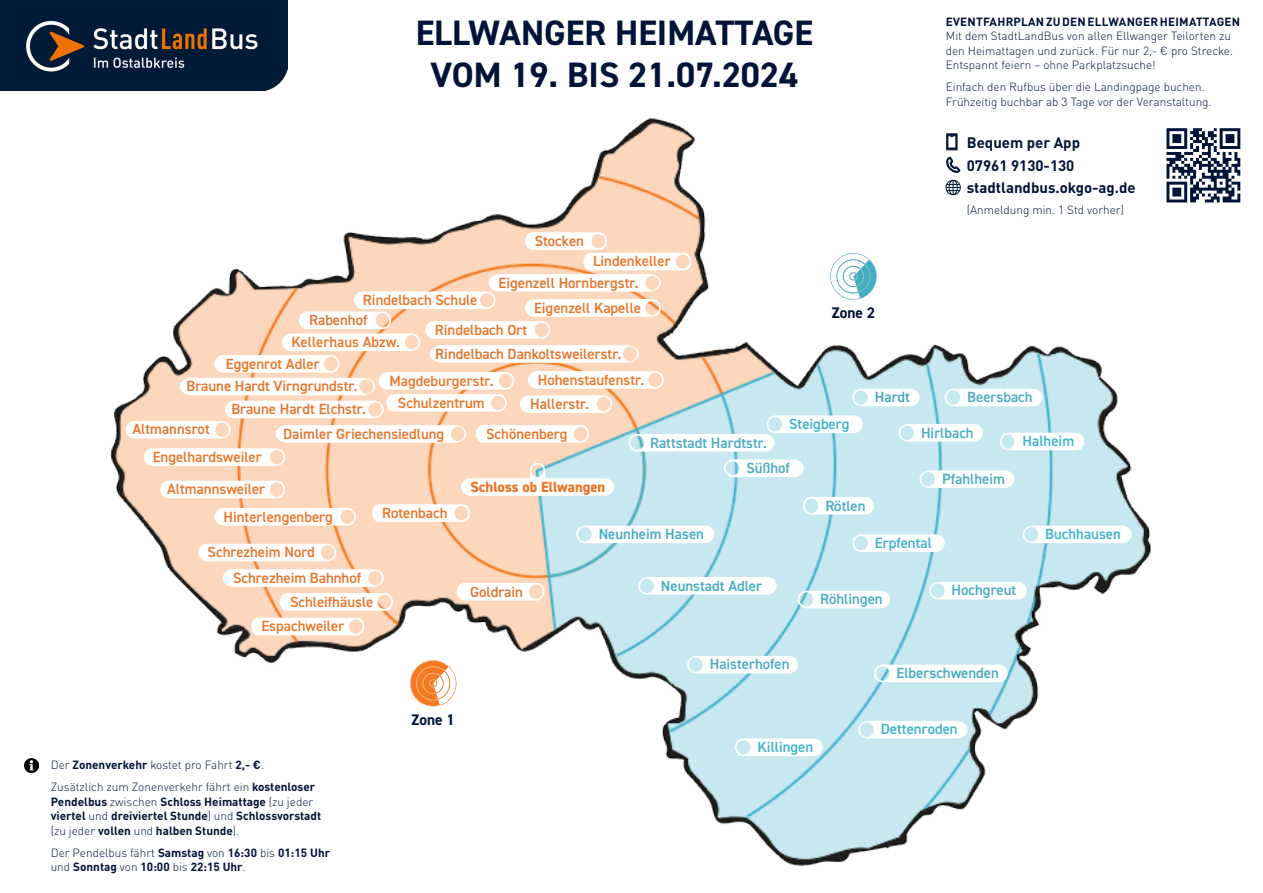
<style>
.page{position:relative;width:1263px;height:893px;background:#fff}
.page>*{position:absolute;margin:0;border:0;box-sizing:border-box;transform-origin:0 0}
.t1{font:700 35.4px/42.5px "DIN2014";color:#001338;text-align:center}
.t2{font:700 15.3px "DIN2014";color:#001338}
.t3{font:700 15px/22.6px "DIN Pro";color:#001338}
.t4{font:600 14.85px/22px "DIN2014";color:#ec7729;text-align:center}
.t5{font:600 14.85px/23px "DIN2014";color:#e4762e}
.t6{font:600 14.85px "DIN2014";color:#4aacc2}
.t7{font:600 14.85px "DIN2014";color:#3db4cc}
.t8{font:600 14.85px "DIN2014";color:#e3762d}
.t9{font:600 14.85px "DIN2014";color:#45abc1}
.t10{font:800 14.85px "DIN2014";color:#ec7729}
.t11{font:600 14.85px "DIN2014";color:#44a5b9}
.t12{font:300 11.7px/14.4px "DIN Pro";color:#001338}
.t13{font:700 11.7px/14.4px "DIN Pro";color:#001338}
.t14{font:700 11.7px "DIN Pro";letter-spacing:.02em;color:#001338}
.s1{font-weight:700}
.s2{font-weight:300}
</style>
<div class="page">
<img style="left:0;top:0;width:287px;height:90px">
<img style="left:24px;top:758px;width:15px;height:15px">
<svg style="left:1198px;top:128px;width:42px;height:74px"></svg>
<img style="left:65px;top:90px;width:1133px;height:776px">
<svg style="left:638px;top:577px;width:138px;height:18px"></svg>
<svg style="left:687px;top:656px;width:111px;height:17px"></svg>
<svg style="left:798px;top:591px;width:92px;height:17px"></svg>
<svg style="left:735px;top:738px;width:88px;height:18px"></svg>
<svg style="left:858px;top:721px;width:109px;height:17px"></svg>
<svg style="left:874px;top:665px;width:133px;height:17px"></svg>
<svg style="left:929px;top:582px;width:98px;height:17px"></svg>
<svg style="left:457px;top:583px;width:87px;height:18px"></svg>
<svg style="left:223px;top:569px;width:161px;height:18px"></svg>
<svg style="left:280px;top:593px;width:113px;height:18px"></svg>
<svg style="left:251px;top:618px;width:113px;height:17px"></svg>
<svg style="left:407px;top:657px;width:52px;height:52px"></svg>
<svg style="left:126px;top:232px;width:1006px;height:329px"></svg>
<div style="left:530px;top:463px;width:15px;height:16px;border:2px solid #fff;border-radius:50%"></div>
<h1 class="t1" style="left:416px;top:11px;width:399px">ELLWANGER HEIMATTAGE<br>VOM 19. BIS 21.07.2024</h1>
<p class="t8" style="left:535px;top:231px;width:51px">Stocken</p>
<p class="t4" style="left:593px;top:250px;width:79px">Lindenkeller</p>
<p class="t5" style="left:498px;top:271px;width:142px">Eigenzell Hornbergstr.</p>
<p class="t4" style="left:534px;top:296px;width:109px">Eigenzell Kapelle</p>
<p class="t4" style="left:435px;top:318px;width:94px">Rindelbach Ort</p>
<p class="t5" style="left:435px;top:342px;width:188px">Rindelbach Dankoltsweilerstr.</p>
<p class="t4" style="left:363px;top:289px;width:116px">Rindelbach Schule</p>
<p class="t4" style="left:291px;top:331px;width:110px">Kellerhaus Abzw.</p>
<p class="t5" style="left:231px;top:374px;width:136px;text-indent:-45px">Braune Hardt Virngrundstr.<br>Braune Hardt Elchstr.</p>
<p class="t8" style="left:309px;top:310px;width:60px">Rabenhof</p>
<p class="t4" style="left:226px;top:352px;width:95px">Eggenrot Adler</p>
<p class="t4" style="left:538px;top:368px;width:108px">Hohenstaufenstr.</p>
<p class="t4" style="left:389px;top:369px;width:106px">Magdeburgerstr.<br>Schulzentrum</p>
<p class="t8" style="left:530px;top:394px;width:61px">Hallerstr.</p>
<p class="t8" style="left:132px;top:419px;width:79px">Altmannsrot</p>
<p class="t5" style="left:283px;top:422px;width:163px">Daimler Griechensiedlung</p>
<p class="t4" style="left:486px;top:422px;width:83px">Schönenberg</p>
<p class="t6" style="left:650px;top:433px;width:118px">Rattstadt Hardtstr.</p>
<h2 class="t2" style="left:832px;top:303px;width:45px">Zone 2</h2>
<p class="t7" style="left:789px;top:414px;width:62px">Steigberg</p>
<p class="t11" style="left:875px;top:387px;width:37px">Hardt</p>
<p class="t4" style="left:153px;top:445px;width:111px">Engelhardsweiler</p>
<p class="t4" style="left:167px;top:478px;width:100px">Altmannsweiler</p>
<p class="t4" style="left:223px;top:505px;width:111px">Hinterlengenberg</p>
<p class="t4" style="left:382px;top:501px;width:67px">Rotenbach</p>
<p class="t10" style="left:470px;top:477px;width:136px">Schloss ob Ellwangen</p>
<p class="t6" style="left:746px;top:458px;width:45px">Süßhof</p>
<p class="t6" style="left:825px;top:496px;width:42px">Rötlen</p>
<p class="t14" style="left:946px;top:12px;width:296px">EVENTFAHRPLAN ZU DEN ELLWANGER HEIMATTAGEN</p>
<p class="t12" style="left:946px;top:28px;width:289px">Mit dem StadtLandBus von allen Ellwanger Teilorten zu den Heimattagen und zurück. Für nur 2,- € pro Strecke.<br>Entspannt feiern – ohne Parkplatzsuche!</p>
<p class="t12" style="left:946px;top:79px;width:267px">Einfach den Rufbus über die Landingpage buchen.<br>Frühzeitig buchbar ab 3 Tage vor der Veranstaltung.</p>
<p class="t3" style="left:967px;top:129px;width:115px">Bequem per App</p>
<p class="t3" style="left:967px;top:152px;width:170px">07961 9130-130 stadtlandbus.okgo-ag.de</p>
<p class="t12" style="left:967px;top:202px;width:159px">(Anmeldung min. 1 Std vorher)</p>
<p class="t6" style="left:967px;top:387px;width:67px">Beersbach</p>
<p class="t6" style="left:921px;top:423px;width:54px">Hirlbach</p>
<p class="t6" style="left:942px;top:469px;width:64px">Pfahlheim</p>
<p class="t7" style="left:1022px;top:431px;width:53px">Halheim</p>
<p class="t4" style="left:208px;top:541px;width:109px">Schrezheim Nord</p>
<p class="t5" style="left:233px;top:566px;width:130px">Schrezheim Bahnhof</p>
<p class="t4" style="left:290px;top:590px;width:85px">Schleifhäusle</p>
<p class="t4" style="left:261px;top:615px;width:84px">Espachweiler</p>
<p class="t12" style="left:51px;top:753px;width:266px;line-height:21.9px">Der <span class="s1">Zonenverkehr</span> kostet pro Fahrt <span class="s1">2,- €</span>.<br>Zusätzlich zum Zonenverkehr fährt ein <span class="s1">kostenloser</span></p>
<p class="t13" style="left:51px;top:793px;width:272px">Pendelbus <span class="s2">zwischen</span> Schloss Heimattage <span class="s2">(zu jeder </span>viertel <span class="s2">und</span> dreiviertel Stunde<span class="s2">) und</span> Schlossvorstadt <span class="s2">(zu jeder</span> vollen <span class="s2">und</span> halben Stunde<span class="s2">).</span></p>
<p class="t13" style="left:51px;top:844px;width:281px"><span class="s2">Der Pendelbus fährt</span> Samstag <span class="s2">von</span> 16:30 <span class="s2">bis</span> 01:15 Uhr <span class="s2">und</span> Sonntag <span class="s2">von</span> 10:00 <span class="s2">bis</span> 22:15 Uhr<span class="s2">.</span></p>
<p class="t8" style="left:470px;top:582px;width:54px">Goldrain</p>
<h2 class="t2" style="left:412px;top:710px;width:45px">Zone 1</h2>
<p class="t9" style="left:599px;top:524px;width:107px">Neunheim Hasen</p>
<p class="t9" style="left:661px;top:576px;width:103px">Neunstadt Adler</p>
<p class="t7" style="left:875px;top:533px;width:59px">Erpfental</p>
<p class="t6" style="left:820px;top:589px;width:64px">Röhlingen</p>
<p class="t6" style="left:952px;top:580px;width:66px">Hochgreut</p>
<p class="t6" style="left:710px;top:654px;width:81px">Haisterhofen</p>
<p class="t7" style="left:757px;top:737px;width:57px">Killingen</p>
<p class="t9" style="left:896px;top:663px;width:104px">Elberschwenden</p>
<p class="t7" style="left:881px;top:719px;width:78px">Dettenroden</p>
<p class="t7" style="left:1045px;top:524px;width:77px">Buchhausen</p>
</div>
